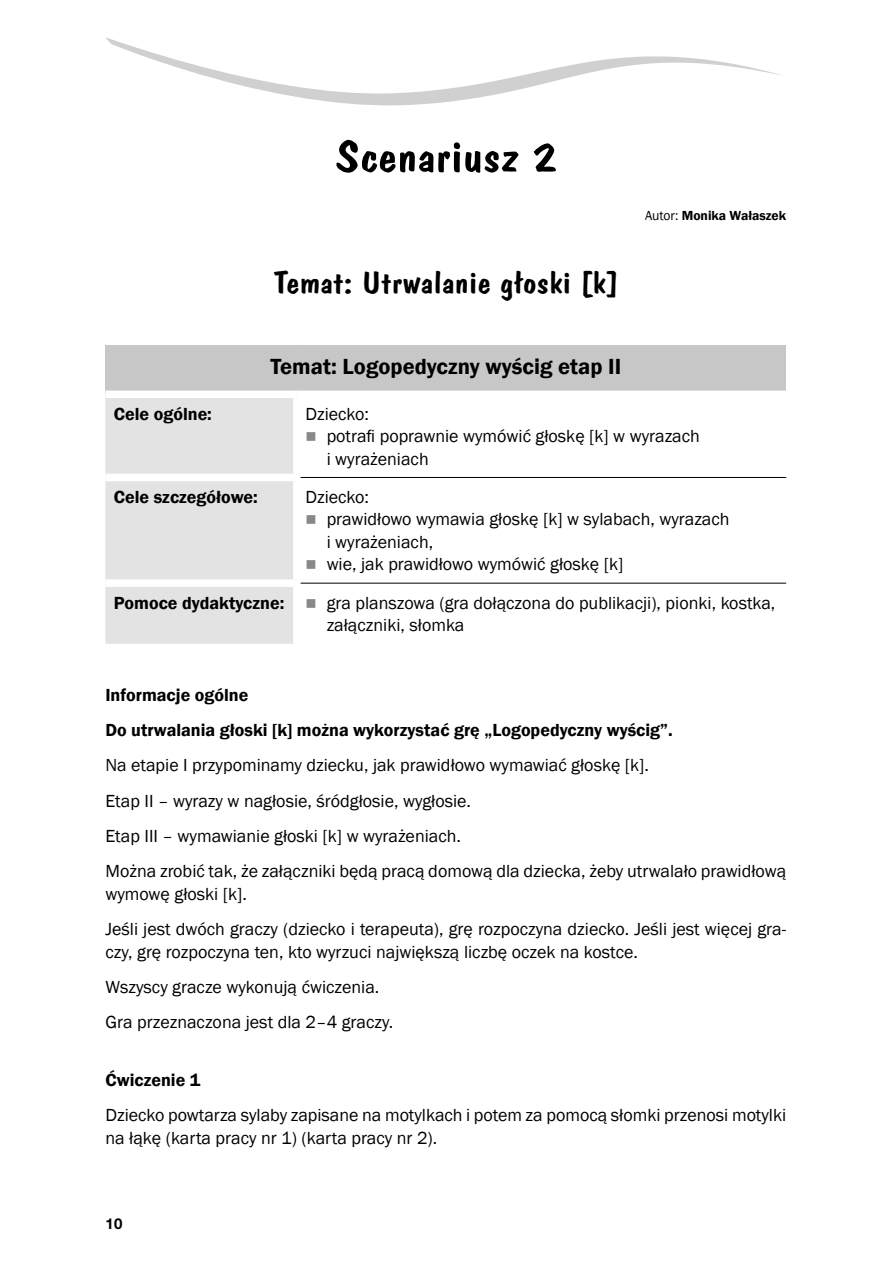
<style>
.page{position:relative;width:893px;height:1264px;background:#fff}
.page>*{position:absolute;margin:0;border:0;box-sizing:border-box;transform-origin:0 0}
.t1{font:45px "Dom Casual EU";color:#000;scale:1.23 1}
.t2{font:31.5px "Dom Casual EU";color:#000;scale:1.23 1}
.t3{font:600 22.5px "Franklin Gothic";color:#000}
.t4{font:18px/35.2px "Franklin Gothic";color:#000}
.t5{font:600 18px/35.2px "Franklin Gothic";color:#000}
.t6{font:700 15px "Helvetica Neue LT Pro";color:#000}
.t7{font:600 13.5px "Franklin Gothic";color:#000}
.s1{font-weight:400}
.s2{color:#888}
.s3{font-weight:600}
</style>
<div class="page">
<svg style="left:106px;top:37px;width:677px;height:68px"></svg>
<div style="left:105px;top:344px;width:681px;height:50px;background:#c7c7c7"></div>
<div style="left:105px;top:398px;width:188px;height:245px;background:#e3e3e3"></div>
<div style="left:105px;top:473px;width:195px;height:8px;background:#fff"></div>
<div style="left:105px;top:579px;width:195px;height:8px;background:#fff"></div>
<hr style="left:105px;top:344px;width:192px;height:1px;background:#fff">
<hr style="left:297px;top:344px;width:489px;height:1px;background:#fff">
<div style="left:105px;top:390px;width:192px;height:8px;background:#fff"></div>
<div style="left:297px;top:390px;width:489px;height:8px;background:#fff"></div>
<hr style="left:300px;top:477px;width:486px;height:1px;background:#000">
<hr style="left:300px;top:582px;width:486px;height:1px;background:#000">
<h1 class="t1" style="left:335px;top:129px;width:181px">Scenariusz 2</h1>
<h2 class="t2" style="left:273px;top:263px;width:282px">Temat: Utrwalanie głoski [k]</h2>
<p class="t3" style="left:270px;top:353px;width:352px">Temat: Logopedyczny wyścig etap II</p>
<p class="t7" style="left:645px;top:207px;width:142px"><span class="s1">Autor:</span> Monika Wałaszek</p>
<p class="t5" style="left:114px;top:396px;width:99px">Cele ogólne:</p>
<p class="t4" style="left:305px;top:396px;width:65px">Dziecko:</p>
<p class="t4" style="left:326px;top:425px;width:375px;line-height:22.5px;text-indent:-21px"><span class="s2">■</span> potrafi poprawnie wymówić głoskę [k] w wyrazach i wyrażeniach</p>
<p class="t5" style="left:114px;top:479px;width:145px">Cele szczegółowe:</p>
<p class="t4" style="left:305px;top:479px;width:65px">Dziecko:</p>
<p class="t4" style="left:326px;top:508px;width:404px;line-height:22.5px;text-indent:-21px"><span class="s2">■</span> prawidłowo wymawia głoskę [k] w sylabach, wyrazach i wyrażeniach,</p>
<p class="t4" style="left:114px;top:545px;width:663px;line-height:38.1px;text-indent:191px"><span class="s2">■</span> wie, jak prawidłowo wymówić głoskę [k]<br><span class="s3">Pomoce dydaktyczne:</span> <span class="s2">■</span> gra planszowa (gra dołączona do publikacji), pionki, kostka,</p>
<p class="t4" style="left:326px;top:607px;width:139px">załączniki, słomka</p>
<p class="t5" style="left:105px;top:677px;width:568px">Informacje ogólne<br>Do utrwalania głoski [k] można wykorzystać grę „Logopedyczny wyścig”.</p>
<p class="t4" style="left:105px;top:748px;width:682px">Na etapie I przypominamy dziecku, jak prawidłowo wymawiać głoskę [k].<br>Etap II – wyrazy w nagłosie, śródgłosie, wygłosie.<br>Etap III – wymawianie głoski [k] w wyrażeniach.<br>Można zrobić tak, że załączniki będą pracą domową dla dziecka, żeby utrwalało prawidłową</p>
<p class="t4" style="left:105px;top:876px;width:682px">wymowę głoski [k].<br>Jeśli jest dwóch graczy (dziecko i terapeuta), grę rozpoczyna dziecko. Jeśli jest więcej gra-</p>
<p class="t4" style="left:105px;top:934px;width:534px">czy, grę rozpoczyna ten, kto wyrzuci największą liczbę oczek na kostce.<br>Wszyscy gracze wykonują ćwiczenia.<br>Gra przeznaczona jest dla 2–4 graczy.</p>
<p class="t5" style="left:105px;top:1062px;width:96px">Ćwiczenie 1</p>
<p class="t4" style="left:105px;top:1104px;width:682px;line-height:22.5px">Dziecko powtarza sylaby zapisane na motylkach i potem za pomocą słomki przenosi motylki na łąkę (karta pracy nr 1) (karta pracy nr 2).</p>
<p class="t6" style="left:105px;top:1214px;width:18px">10</p>
</div>
